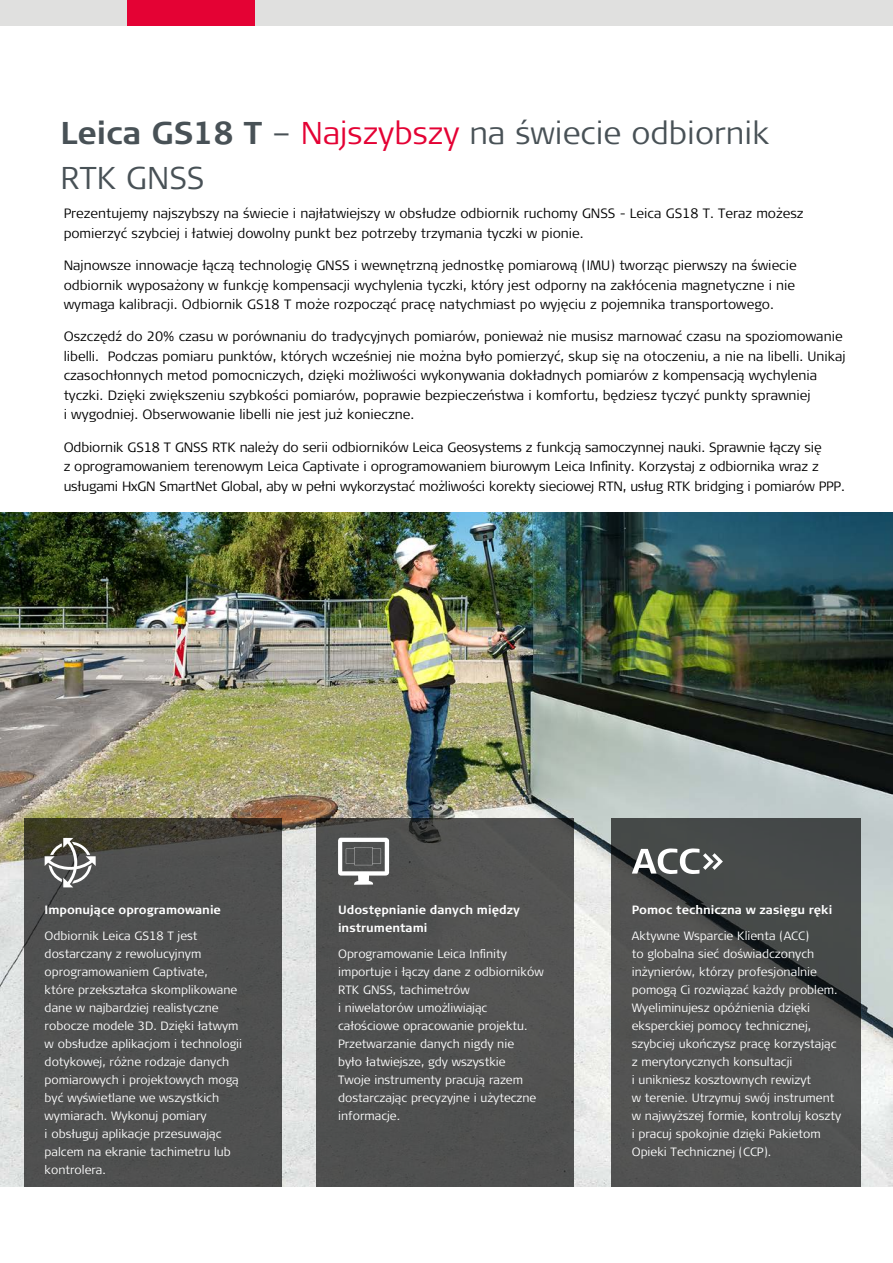
<style>
.page{position:relative;width:893px;height:1263px;background:#fff}
.page>*{position:absolute;margin:0;border:0;box-sizing:border-box;transform-origin:0 0}
.t1{font:300 31.5px/45px "Signa Pro";color:#485156}
.t2{font:300 13.5px/19.5px "Signa Pro";color:#000}
.t3{font:300 12px/18px "Signa Pro";color:#fff}
.t4{font:700 12px/18px "Signa Pro";color:#fff}
.s1{font-weight:700}
.s2{color:#e40234}
</style>
<div class="page">
<img style="left:0;top:512px;width:893px;height:675px">
<svg style="left:24px;top:818px;width:257px;height:368px;background:#4d4e4c"></svg>
<div style="left:316px;top:818px;width:257px;height:368px;background:#505150"></div>
<svg style="left:612px;top:818px;width:249px;height:368px;background:#4c4e4d"></svg>
<div style="left:0;top:0;width:893px;height:26px;background:#e0e0df"></div>
<div style="left:128px;top:0;width:127px;height:26px;background:#e40234"></div>
<svg style="left:45px;top:838px;width:51px;height:49px"></svg>
<svg style="left:338px;top:838px;width:51px;height:47px"></svg>
<svg style="left:632px;top:848px;width:91px;height:26px"></svg>
<h1 class="t1" style="left:60px;top:109px;width:710px"><span class="s1">Leica GS18 T</span> – <span class="s2">Najszybszy</span> na świecie odbiornik<br>RTK GNSS</h1>
<p class="t2" style="left:64px;top:203px;width:741px">Prezentujemy najszybszy na świecie i najłatwiejszy w obsłudze odbiornik ruchomy GNSS - Leica GS18 T. Teraz możesz pomierzyć szybciej i łatwiej dowolny punkt bez potrzeby trzymania tyczki w pionie.</p>
<p class="t2" style="left:64px;top:255px;width:735px;text-align:justify">Najnowsze innowacje łączą technologię GNSS i wewnętrzną jednostkę pomiarową (IMU) tworząc pierwszy na świecie odbiornik wyposażony w funkcję kompensacji wychylenia tyczki, który jest odporny na zakłócenia magnetyczne i nie wymaga kalibracji. Odbiornik GS18 T może rozpocząć pracę natychmiast po wyjęciu z pojemnika transportowego.</p>
<p class="t2" style="left:64px;top:326px;width:783px">Oszczędź do 20% czasu w porównaniu do tradycyjnych pomiarów, ponieważ nie musisz marnować czasu na spoziomowanie libelli. Podczas pomiaru punktów, których wcześniej nie można było pomierzyć, skup się na otoczeniu, a nie na libelli. Unikaj czasochłonnych metod pomocniczych, dzięki możliwości wykonywania dokładnych pomiarów z kompensacją wychylenia tyczki. Dzięki zwiększeniu szybkości pomiarów, poprawie bezpieczeństwa i komfortu, będziesz tyczyć punkty sprawniej<br>i wygodniej. Obserwowanie libelli nie jest już konieczne.</p>
<p class="t2" style="left:64px;top:437px;width:783px">Odbiornik GS18 T GNSS RTK należy do serii odbiorników Leica Geosystems z funkcją samoczynnej nauki. Sprawnie łączy się<br>z oprogramowaniem terenowym Leica Captivate i oprogramowaniem biurowym Leica Infinity. Korzystaj z odbiornika wraz z usługami HxGN SmartNet Global, aby w pełni wykorzystać możliwości korekty sieciowej RTN, usług RTK bridging i pomiarów PPP.</p>
<p class="t4" style="left:45px;top:900px;width:178px">Imponujące oprogramowanie</p>
<p class="t3" style="left:45px;top:926px;width:199px">Odbiornik Leica GS18 T jest dostarczany z rewolucyjnym oprogramowaniem Captivate,<br>które przekształca skomplikowane dane w najbardziej realistyczne robocze modele 3D. Dzięki łatwym w obsłudze aplikacjom i technologii dotykowej, różne rodzaje danych pomiarowych i projektowych mogą być wyświetlane we wszystkich wymiarach. Wykonuj pomiary<br>i obsługuj aplikacje przesuwając palcem na ekranie tachimetru lub kontrolera.</p>
<p class="t4" style="left:338px;top:900px;width:183px">Udostępnianie danych między instrumentami</p>
<p class="t3" style="left:338px;top:944px;width:207px">Oprogramowanie Leica Infinity importuje i łączy dane z odbiorników<br>RTK GNSS, tachimetrów<br>i niwelatorów umożliwiając całościowe opracowanie projektu.<br>Przetwarzanie danych nigdy nie<br>było łatwiejsze, gdy wszystkie<br>Twoje instrumenty pracują razem dostarczając precyzyjne i użyteczne informacje.</p>
<p class="t4" style="left:632px;top:900px;width:202px">Pomoc techniczna w zasięgu ręki</p>
<p class="t3" style="left:632px;top:926px;width:211px">Aktywne Wsparcie Klienta (ACC)<br>to globalna sieć doświadczonych inżynierów, którzy profesjonalnie pomogą Ci rozwiązać każdy problem.<br>Wyeliminujesz opóźnienia dzięki eksperckiej pomocy technicznej, szybciej ukończysz pracę korzystając z merytorycznych konsultacji<br>i unikniesz kosztownych rewizyt<br>w terenie. Utrzymuj swój instrument w najwyższej formie, kontroluj koszty i pracuj spokojnie dzięki Pakietom Opieki Technicznej (CCP).</p>
</div>
